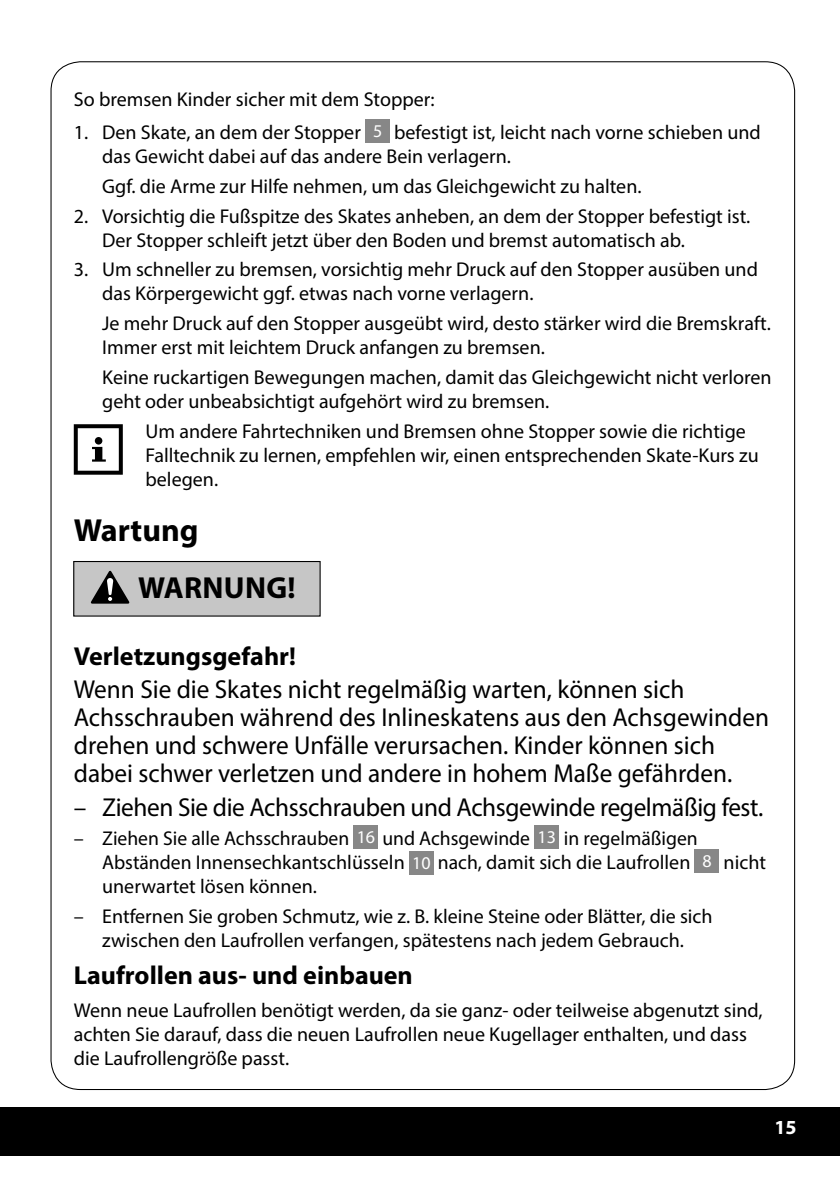
<style>
.page{position:relative;width:840px;height:1191px;background:#fff}
.page>*{position:absolute;margin:0;border:0;box-sizing:border-box;transform-origin:0 0}
.t1{font:700 32px "Myriad Pro";color:#000}
.t2{font:700 30.6px "Myriad Pro";letter-spacing:.01em;color:#000}
.t3{font:26px/28px "Myriad Pro";color:#000}
.t4{font:700 26px "Myriad Pro";color:#000}
.t5{font:20px/24px "Myriad Pro";color:#000}
.t6{font:700 20px "Myriad Pro";color:#fff}
.s1{font-size:18px;color:#fff}
</style>
<div class="page">
<div style="left:0;top:1107px;width:839px;height:49px;background:#000"></div>
<svg style="left:365px;top:120px;width:24px;height:23px"></svg>
<svg style="left:74px;top:424px;width:49px;height:51px"></svg>
<div style="left:74px;top:561px;width:246px;height:55px;background:#c6c6c6"></div>
<div style="left:73px;top:561px;width:247px;height:55px;border:1px solid #000"></div>
<svg style="left:91px;top:570px;width:38px;height:33px"></svg>
<svg style="left:353px;top:825px;width:24px;height:24px"></svg>
<svg style="left:534px;top:825px;width:24px;height:24px"></svg>
<svg style="left:409px;top:851px;width:24px;height:24px"></svg>
<svg style="left:694px;top:849px;width:24px;height:24px"></svg>
<p class="t5" style="left:74px;top:87px;width:362px">So bremsen Kinder sicher mit dem Stopper:</p>
<p class="t5" style="left:102px;top:120px;width:659px;text-indent:-28px">1. Den Skate, an dem der Stopper <span class="s1">5</span> befestigt ist, leicht nach vorne schieben und das Gewicht dabei auf das andere Bein verlagern.</p>
<p class="t5" style="left:102px;top:174px;width:540px">Ggf. die Arme zur Hilfe nehmen, um das Gleichgewicht zu halten.</p>
<p class="t5" style="left:102px;top:204px;width:649px;text-indent:-28px">2. Vorsichtig die Fußspitze des Skates anheben, an dem der Stopper befestigt ist.<br>Der Stopper schleift jetzt über den Boden und bremst automatisch ab.</p>
<p class="t5" style="left:102px;top:257px;width:657px;text-indent:-28px">3. Um schneller zu bremsen, vorsichtig mehr Druck auf den Stopper ausüben und das Körpergewicht ggf. etwas nach vorne verlagern.</p>
<p class="t5" style="left:102px;top:311px;width:669px">Je mehr Druck auf den Stopper ausgeübt wird, desto stärker wird die Bremskraft.<br>Immer erst mit leichtem Druck anfangen zu bremsen.</p>
<p class="t5" style="left:102px;top:365px;width:670px">Keine ruckartigen Bewegungen machen, damit das Gleichgewicht nicht verloren geht oder unbeabsichtigt aufgehört wird zu bremsen.</p>
<p class="t5" style="left:145px;top:418px;width:614px">Um andere Fahrtechniken und Bremsen ohne Stopper sowie die richtige<br>Falltechnik zu lernen, empfehlen wir, einen entsprechenden Skate-Kurs zu belegen.</p>
<h1 class="t1" style="left:74px;top:509px;width:126px">Wartung</h1>
<h2 class="t2" style="left:138px;top:567px;width:159px">WARNUNG!</h2>
<h3 class="t4" style="left:74px;top:639px;width:223px">Verletzungsgefahr!</h3>
<p class="t3" style="left:74px;top:675px;width:696px">Wenn Sie die Skates nicht regelmäßig warten, können sich Achsschrauben während des Inlineskatens aus den Achsgewinden drehen und schwere Unfälle verursachen. Kinder können sich dabei schwer verletzen und andere in hohem Maße gefährden.</p>
<h3 class="t3" style="left:74px;top:792px;width:690px">– Ziehen Sie die Achsschrauben und Achsgewinde regelmäßig fest.</h3>
<p class="t5" style="left:102px;top:826px;width:665px;text-indent:-28px">– Ziehen Sie alle Achsschrauben <span class="s1">16</span> und Achsgewinde <span class="s1">13</span> in regelmäßigen<br>Abständen Innensechkantschlüsseln <span class="s1">10</span> nach, damit sich die Laufrollen <span class="s1">8</span> nicht unerwartet lösen können.</p>
<p class="t5" style="left:74px;top:904px;width:640px;text-align:center">– Entfernen Sie groben Schmutz, wie z. B. kleine Steine oder Blätter, die sich zwischen den Laufrollen verfangen, spätestens nach jedem Gebrauch.</p>
<h3 class="t4" style="left:74px;top:958px;width:340px">Laufrollen aus- und einbauen</h3>
<p class="t5" style="left:74px;top:997px;width:690px">Wenn neue Laufrollen benötigt werden, da sie ganz- oder teilweise abgenutzt sind, achten Sie darauf, dass die neuen Laufrollen neue Kugellager enthalten, und dass die Laufrollengröße passt.</p>
<p class="t6" style="left:774px;top:1114px;width:24px">15</p>
</div>
